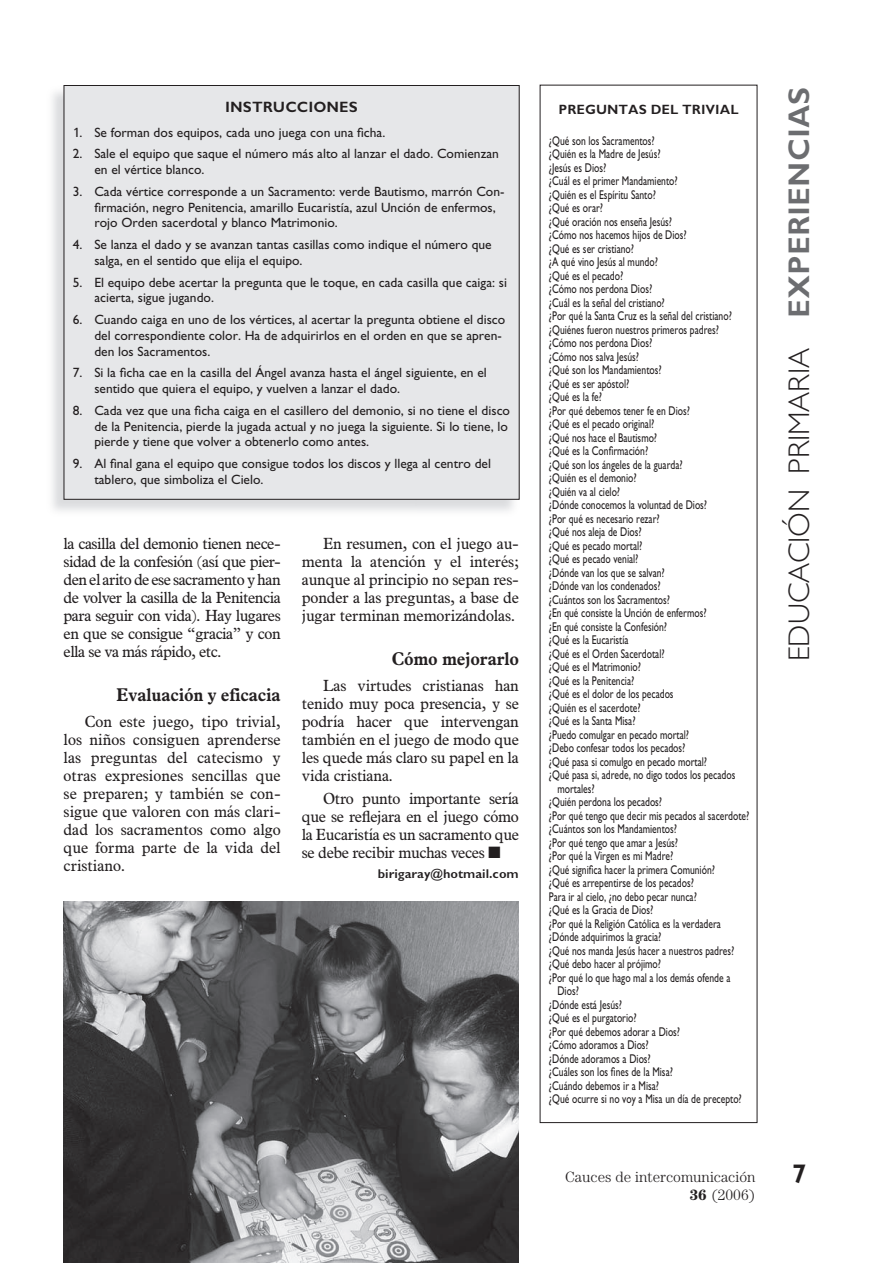
<style>
.page{position:relative;width:893px;height:1263px;background:#fff}
.page>*{position:absolute;margin:0;border:0;box-sizing:border-box;transform-origin:0 0}
.t1{font:300 30px "Gill Bega";color:#231f20}
.t2{font:700 27px "Gill Bega";color:#231f20}
.t3{font:700 18px "News Plantin";letter-spacing:-.005em;color:#231f20}
.t4{font:15.75px/18px "News Plantin";color:#231f20;text-align:justify}
.t5{font:300 15px/18px "Century";color:#231f20;text-align:right}
.t6{font:700 15px "Gill Bega";color:#231f20}
.t7{font:13.5px/15.8px "Gill Bega Normal";color:#231f20}
.t8{font:700 13.5px "Gill Bega";color:#231f20}
.t9{font:12.75px "Gill Bega Normal";color:#231f20;scale:.75 1}
.t10{font:700 12.75px "Gill Bega";color:#231f20}
.s1{font-family:"Monotype Sorts"}
.s2{font-weight:700;color:#6c6d70}
.s3{font-weight:700}
</style>
<div class="page">
<img style="left:52px;top:85px;width:468px;height:426px">
<div style="left:64px;top:85px;width:455px;height:414px;background:#e6e7e9"></div>
<img style="left:64px;top:902px;width:455px;height:361px">
<p class="t6" style="left:225px;top:102px;width:134px">INSTRUCCIONES</p>
<p class="t7" style="left:73px;top:125px;width:314px">1. Se forman dos equipos, cada uno juega con una ficha.</p>
<p class="t7" style="left:94px;top:147px;width:406px;text-indent:-21px">2. Sale el equipo que saque el número más alto al lanzar el dado. Comienzan en el vértice blanco.</p>
<p class="t7" style="left:94px;top:185px;width:411px;text-indent:-21px">3. Cada vértice corresponde a un Sacramento: verde Bautismo, marrón Con&shy;firmación, negro Penitencia, amarillo Eucaristía, azul Unción de enfermos, rojo Orden sacerdotal y blanco Matrimonio.</p>
<p class="t7" style="left:94px;top:238px;width:399px;text-indent:-21px">4. Se lanza el dado y se avanzan tantas casillas como indique el número que salga, en el sentido que elija el equipo.</p>
<p class="t7" style="left:94px;top:275px;width:414px;text-indent:-21px">5. El equipo debe acertar la pregunta que le toque, en cada casilla que caiga: si acierta, sigue jugando.</p>
<p class="t7" style="left:94px;top:313px;width:412px;text-indent:-21px">6. Cuando caiga en uno de los vértices, al acertar la pregunta obtiene el disco del correspondiente color. Ha de adquirirlos en el orden en que se apren&shy;den los Sacramentos.</p>
<p class="t7" style="left:94px;top:366px;width:394px;text-indent:-21px">7. Si la ficha cae en la casilla del Ángel avanza hasta el ángel siguiente, en el sentido que quiera el equipo, y vuelven a lanzar el dado.</p>
<p class="t7" style="left:94px;top:404px;width:417px;text-indent:-21px">8. Cada vez que una ficha caiga en el casillero del demonio, si no tiene el disco de la Penitencia, pierde la jugada actual y no juega la siguiente. Si lo tiene, lo pierde y tiene que volver a obtenerlo como antes.</p>
<p class="t7" style="left:94px;top:457px;width:398px;text-indent:-21px">9. Al final gana el equipo que consigue todos los discos y llega al centro del tablero, que simboliza el Cielo.</p>
<p class="t4" style="left:64px;top:536px;width:218px">la casilla del demonio tienen nece&shy;sidad de la confesión (así que pier&shy;den el arito de ese sacramento y han de volver la casilla de la Penitencia para seguir con vida). Hay lugares en que se consigue “gracia” y con ella se va más rápido, etc.</p>
<h3 class="t3" style="left:116px;top:688px;width:165px">Evaluación y eficacia</h3>
<p class="t4" style="left:64px;top:714px;width:218px;text-indent:21px">Con este juego, tipo trivial, los niños consiguen aprenderse las preguntas del catecismo y otras expresiones sencillas que se preparen; y también se con&shy;sigue que valoren con más clari&shy;dad los sacramentos como algo que forma parte de la vida del cristiano.</p>
<p class="t4" style="left:302px;top:536px;width:218px;text-indent:21px">En resumen, con el juego au&shy;menta la atención y el interés; aunque al principio no sepan res&shy;ponder a las preguntas, a base de jugar terminan memorizándolas.</p>
<h3 class="t3" style="left:392px;top:652px;width:128px">Cómo mejorarlo</h3>
<p class="t4" style="left:302px;top:678px;width:218px;text-indent:21px">Las virtudes cristianas han te nido muy poca presencia, y se po dría hacer que intervengan también en el juego de modo que les quede más claro su papel en la vida cristiana.</p>
<p class="t4" style="left:302px;top:790px;width:218px;text-indent:21px">Otro punto importante sería que se reflejara en el juego cómo la Eucaristía es un sacramento que se debe recibir muchas veces <span class="s1">n</span></p>
<p class="t10" style="left:378px;top:869px;width:142px">birigaray@hotmail.com</p>
<p class="t8" style="left:558px;top:105px;width:182px">PREGUNTAS DEL TRIVIAL</p>
<p class="t9" style="left:549px;top:136px;width:143px">¿Qué son los Sacramentos?</p>
<p class="t9" style="left:549px;top:149px;width:150px">¿Quién es la Madre de Jesús?</p>
<p class="t9" style="left:549px;top:163px;width:78px">¿Jesús es Dios?</p>
<p class="t9" style="left:549px;top:176px;width:173px">¿Cuál es el primer Mandamiento?</p>
<p class="t9" style="left:549px;top:190px;width:144px">¿Quién es el Espíritu Santo?</p>
<p class="t9" style="left:549px;top:203px;width:74px">¿Qué es orar?</p>
<p class="t9" style="left:549px;top:217px;width:166px">¿Qué oración nos enseña Jesús?</p>
<p class="t9" style="left:549px;top:230px;width:185px">¿Cómo nos hacemos hijos de Dios?</p>
<p class="t9" style="left:549px;top:244px;width:115px">¿Qué es ser cristiano?</p>
<p class="t9" style="left:549px;top:257px;width:147px">¿A qué vino Jesús al mundo?</p>
<p class="t9" style="left:549px;top:271px;width:101px">¿Qué es el pecado?</p>
<p class="t9" style="left:549px;top:284px;width:139px">¿Cómo nos perdona Dios?</p>
<p class="t9" style="left:549px;top:298px;width:156px">¿Cuál es la señal del cristiano?</p>
<p class="t9" style="left:549px;top:311px;width:245px">¿Por qué la Santa Cruz es la señal del cristiano?</p>
<p class="t9" style="left:549px;top:325px;width:228px">¿Quiénes fueron nuestros primeros padres?</p>
<p class="t9" style="left:549px;top:338px;width:139px">¿Cómo nos perdona Dios?</p>
<p class="t9" style="left:549px;top:352px;width:122px">¿Cómo nos salva Jesús?</p>
<p class="t9" style="left:549px;top:365px;width:152px">¿Qué son los Mandamientos?</p>
<p class="t9" style="left:549px;top:379px;width:109px">¿Qué es ser apóstol?</p>
<p class="t9" style="left:549px;top:392px;width:72px">¿Qué es la fe?</p>
<p class="t9" style="left:549px;top:406px;width:190px">¿Por qué debemos tener fe en Dios?</p>
<p class="t9" style="left:549px;top:419px;width:142px">¿Qué es el pecado original?</p>
<p class="t9" style="left:549px;top:433px;width:146px">¿Qué nos hace el Bautismo?</p>
<p class="t9" style="left:549px;top:446px;width:134px">¿Qué es la Confirmación?</p>
<p class="t9" style="left:549px;top:460px;width:180px">¿Qué son los ángeles de la guarda?</p>
<p class="t9" style="left:549px;top:473px;width:118px">¿Quién es el demonio?</p>
<p class="t9" style="left:549px;top:487px;width:96px">¿Quién va al cielo?</p>
<p class="t9" style="left:549px;top:500px;width:212px">¿Dónde conocemos la voluntad de Dios?</p>
<p class="t9" style="left:549px;top:514px;width:149px">¿Por qué es necesario rezar?</p>
<p class="t9" style="left:549px;top:527px;width:125px">¿Qué nos aleja de Dios?</p>
<p class="t9" style="left:549px;top:541px;width:126px">¿Qué es pecado mortal?</p>
<p class="t9" style="left:549px;top:554px;width:121px">¿Qué es pecado venial?</p>
<p class="t9" style="left:549px;top:568px;width:156px">¿Dónde van los que se salvan?</p>
<p class="t9" style="left:549px;top:581px;width:150px">¿Dónde van los condenados?</p>
<p class="t9" style="left:549px;top:595px;width:163px">¿Cuántos son los Sacramentos?</p>
<p class="t9" style="left:549px;top:608px;width:211px">¿En qué consiste la Unción de enfermos?</p>
<p class="t9" style="left:549px;top:622px;width:159px">¿En qué consiste la Confesión?</p>
<p class="t9" style="left:549px;top:635px;width:108px">¿Qué es la Eucaristía</p>
<p class="t9" style="left:549px;top:649px;width:156px">¿Qué es el Orden Sacerdotal?</p>
<p class="t9" style="left:549px;top:662px;width:124px">¿Qué es el Matrimonio?</p>
<p class="t9" style="left:549px;top:676px;width:115px">¿Qué es la Penitencia?</p>
<p class="t9" style="left:549px;top:689px;width:168px">¿Qué es el dolor de los pecados</p>
<p class="t9" style="left:549px;top:703px;width:124px">¿Quién es el sacerdote?</p>
<p class="t9" style="left:549px;top:716px;width:117px">¿Qué es la Santa Misa?</p>
<p class="t9" style="left:549px;top:730px;width:188px">¿Puedo comulgar en pecado mortal?</p>
<p class="t9" style="left:549px;top:743px;width:183px">¿Debo confesar todos los pecados?</p>
<p class="t9" style="left:549px;top:757px;width:212px">¿Qué pasa si comulgo en pecado mortal?</p>
<p class="t9" style="left:549px;top:770px;width:250px">¿Qué pasa si, adrede, no digo todos los pecados</p>
<p class="t9" style="left:557px;top:784px;width:51px">mortales?</p>
<p class="t9" style="left:549px;top:797px;width:152px">¿Quién perdona los pecados?</p>
<p class="t9" style="left:549px;top:811px;width:269px">¿Por qué tengo que decir mis pecados al sacerdote?</p>
<p class="t9" style="left:549px;top:824px;width:172px">¿Cuántos son los Mandamientos?</p>
<p class="t9" style="left:549px;top:838px;width:173px">¿Por qué tengo que amar a Jesús?</p>
<p class="t9" style="left:549px;top:851px;width:167px">¿Por qué la Virgen es mi Madre?</p>
<p class="t9" style="left:549px;top:865px;width:223px">¿Qué significa hacer la primera Comunión?</p>
<p class="t9" style="left:549px;top:878px;width:195px">¿Qué es arrepentirse de los pecados?</p>
<p class="t9" style="left:549px;top:892px;width:199px">Para ir al cielo, ¿no debo pecar nunca?</p>
<p class="t9" style="left:549px;top:905px;width:141px">¿Qué es la Gracia de Dios?</p>
<p class="t9" style="left:549px;top:919px;width:231px">¿Por qué la Religión Católica es la verdadera</p>
<p class="t9" style="left:549px;top:932px;width:151px">¿Dónde adquirimos la gracia?</p>
<p class="t9" style="left:549px;top:946px;width:249px">¿Qué nos manda Jesús hacer a nuestros padres?</p>
<p class="t9" style="left:549px;top:959px;width:151px">¿Qué debo hacer al prójimo?</p>
<p class="t9" style="left:549px;top:973px;width:243px">¿Por qué lo que hago mal a los demás ofende a</p>
<p class="t9" style="left:557px;top:986px;width:30px">Dios?</p>
<p class="t9" style="left:549px;top:1000px;width:99px">¿Dónde está Jesús?</p>
<p class="t9" style="left:549px;top:1013px;width:118px">¿Qué es el purgatorio?</p>
<p class="t9" style="left:549px;top:1027px;width:176px">¿Por qué debemos adorar a Dios?</p>
<p class="t9" style="left:549px;top:1040px;width:135px">¿Cómo adoramos a Dios?</p>
<p class="t9" style="left:549px;top:1054px;width:137px">¿Dónde adoramos a Dios?</p>
<p class="t9" style="left:549px;top:1067px;width:167px">¿Cuáles son los fines de la Misa?</p>
<p class="t9" style="left:549px;top:1081px;width:148px">¿Cuándo debemos ir a Misa?</p>
<p class="t9" style="left:549px;top:1094px;width:258px">¿Qué ocurre si no voy a Misa un día de precepto?</p>
<h1 class="t1" style="left:787px;top:661px;width:576px;rotate:-90deg">EDUCACIÓN PRIMARIA <span class="s2">EXPERIENCIAS</span></h1>
<p class="t5" style="left:565px;top:1169px;width:192px">Cauces de intercomunicación<br><span class="s3">36</span> (2006)</p>
<h2 class="t2" style="left:791px;top:1163px;width:16px">7</h2>
</div>
